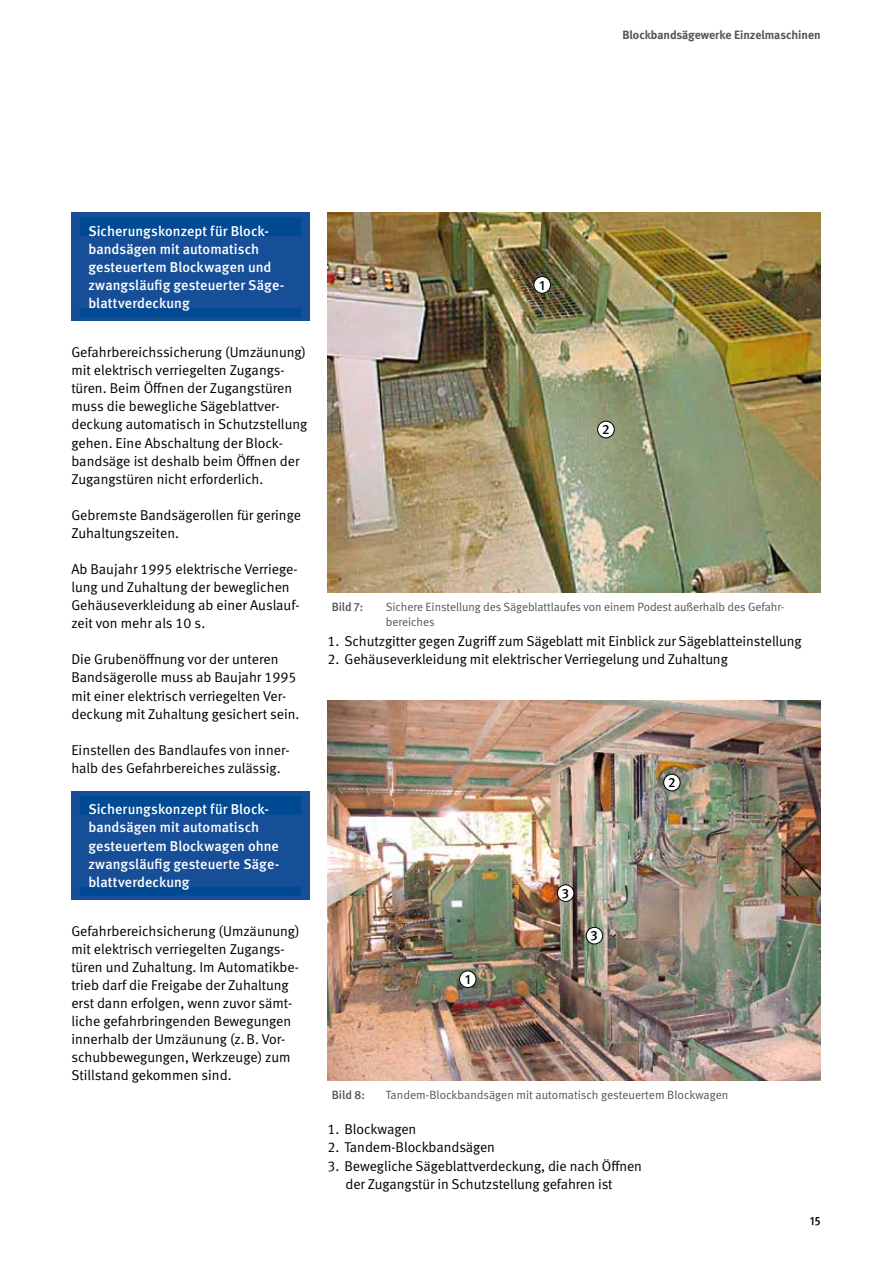
<style>
.page{position:relative;width:893px;height:1263px;background:#fff}
.page>*{position:absolute;margin:0;border:0;box-sizing:border-box;transform-origin:0 0}
.t1{font:14.25px/18px "DGUV Meta";letter-spacing:-.005em;color:#000}
.t2{font:500 14.25px/18px "DGUV Meta";letter-spacing:.005em;color:#fff}
.t3{font:500 13.5px "DGUV Meta";color:#000}
.t4{font:12px/15px "DGUV Meta";letter-spacing:-.005em;color:#565656}
.t5{font:700 12px "DGUV Meta";color:#565656}
.t6{font:500 12px "DGUV Meta";letter-spacing:-.005em;color:#565656}
.t7{font:500 12px "DGUV Meta";color:#000}
</style>
<div class="page">
<div style="left:71px;top:213px;width:238px;height:108px;background:#164e98"></div>
<div style="left:80px;top:218px;width:221px;height:18px;background:#004993"></div>
<div style="left:80px;top:308px;width:221px;height:9px;background:#004993"></div>
<div style="left:71px;top:791px;width:238px;height:108px;background:#164e98"></div>
<div style="left:80px;top:796px;width:221px;height:18px;background:#004993"></div>
<div style="left:80px;top:887px;width:221px;height:9px;background:#004993"></div>
<img style="left:327px;top:213px;width:494px;height:379px">
<div style="left:534px;top:277px;width:16px;height:16px;background:#fff;border-radius:50%"></div>
<div style="left:534px;top:276px;width:17px;height:17px;border:1px solid #000;border-radius:50%"></div>
<div style="left:598px;top:421px;width:16px;height:17px;background:#fff;border-radius:50%"></div>
<div style="left:597px;top:421px;width:17px;height:17px;border:1px solid #000;border-radius:50%"></div>
<img style="left:327px;top:701px;width:494px;height:379px">
<div style="left:460px;top:971px;width:16px;height:16px;background:#fff;border-radius:50%"></div>
<div style="left:459px;top:971px;width:17px;height:17px;border:1px solid #000;border-radius:50%"></div>
<div style="left:557px;top:885px;width:17px;height:16px;background:#fff;border-radius:50%"></div>
<div style="left:557px;top:885px;width:17px;height:17px;border:1px solid #000;border-radius:50%"></div>
<div style="left:664px;top:774px;width:16px;height:17px;background:#fff;border-radius:50%"></div>
<div style="left:663px;top:774px;width:17px;height:17px;border:1px solid #000;border-radius:50%"></div>
<div style="left:586px;top:927px;width:17px;height:17px;background:#fff;border-radius:50%"></div>
<div style="left:586px;top:927px;width:17px;height:17px;border:1px solid #000;border-radius:50%"></div>
<p class="t5" style="left:622px;top:28px;width:200px">Blockbandsägewerke Einzelmaschinen</p>
<p class="t2" style="left:88px;top:223px;width:197px">Sicherungskonzept für Block&shy;bandsägen mit automatisch gesteuertem Blockwagen und zwangsläufig gesteuerter Säge&shy;blattverdeckung</p>
<p class="t1" style="left:71px;top:344px;width:237px">Gefahrbereichssicherung (Umzäunung) mit elektrisch verriegelten Zugangs&shy;türen. Beim Öffnen der Zugangstüren muss die bewegliche Sägeblattver&shy;deckung automatisch in Schutzstellung gehen. Eine Abschaltung der Block&shy;bandsäge ist deshalb beim Öffnen der Zugangstüren nicht erforderlich.</p>
<p class="t1" style="left:71px;top:506px;width:231px">Gebremste Bandsägerollen für geringe<br>Zuhaltungszeiten.</p>
<p class="t1" style="left:71px;top:560px;width:230px">Ab Baujahr 1995 elektrische Verriege&shy;lung und Zuhaltung der beweglichen Gehäuseverkleidung ab einer Auslauf&shy;zeit von mehr als 10 s.</p>
<p class="t1" style="left:71px;top:651px;width:230px">Die Grubenöffnung vor der unteren Bandsägerolle muss ab Baujahr 1995 mit einer elektrisch verriegelten Ver&shy;deckung mit Zuhaltung gesichert sein.</p>
<p class="t1" style="left:71px;top:741px;width:220px">Einstellen des Bandlaufes von inner&shy;halb des Gefahrbereiches zulässig.</p>
<p class="t2" style="left:88px;top:801px;width:192px">Sicherungskonzept für Block&shy;bandsägen mit automatisch gesteuertem Blockwagen ohne zwangsläufig gesteuerte Säge&shy;blattverdeckung</p>
<p class="t1" style="left:71px;top:922px;width:230px">Gefahrbereichsicherung (Umzäunung) mit elektrisch verriegelten Zugangs&shy;türen und Zuhaltung. Im Automatikbe&shy;trieb darf die Freigabe der Zuhaltung erst dann erfolgen, wenn zuvor sämt&shy;liche gefahrbringenden Bewegungen innerhalb der Umzäunung (z.B. Vor&shy;schubbewegungen, Werkzeuge) zum Stillstand gekommen sind.</p>
<p class="t3" style="left:540px;top:278px;width:7px">1</p>
<p class="t3" style="left:602px;top:422px;width:9px">2</p>
<p class="t6" style="left:332px;top:600px;width:33px">Bild 7:</p>
<p class="t4" style="left:386px;top:599px;width:399px">Sichere Einstellung des Sägeblattlaufes von einem Podest außerhalb des Gefahr&shy;bereiches</p>
<p class="t1" style="left:327px;top:633px;width:476px">1. Schutzgitter gegen Zugriff zum Sägeblatt mit Einblick zur Sägeblatteinstellung</p>
<p class="t1" style="left:327px;top:651px;width:402px">2. Gehäuseverkleidung mit elektrischer Verriegelung und Zuhaltung</p>
<p class="t3" style="left:465px;top:972px;width:7px">1</p>
<p class="t3" style="left:562px;top:885px;width:9px">3</p>
<p class="t3" style="left:591px;top:928px;width:9px">3</p>
<p class="t3" style="left:668px;top:775px;width:9px">2</p>
<p class="t6" style="left:332px;top:1088px;width:35px">Bild 8:</p>
<p class="t4" style="left:386px;top:1087px;width:344px">Tandem-Blockbandsägen mit automatisch gesteuertem Blockwagen</p>
<p class="t1" style="left:327px;top:1121px;width:90px">1. Blockwagen</p>
<p class="t1" style="left:327px;top:1139px;width:169px">2. Tandem-Blockbandsägen</p>
<p class="t1" style="left:345px;top:1157px;width:298px;text-indent:-18px">3. Bewegliche Sägeblattverdeckung, die nach Öffnen der Zugangstür in Schutzstellung gefahren ist</p>
<p class="t7" style="left:810px;top:1213px;width:12px">15</p>
</div>
